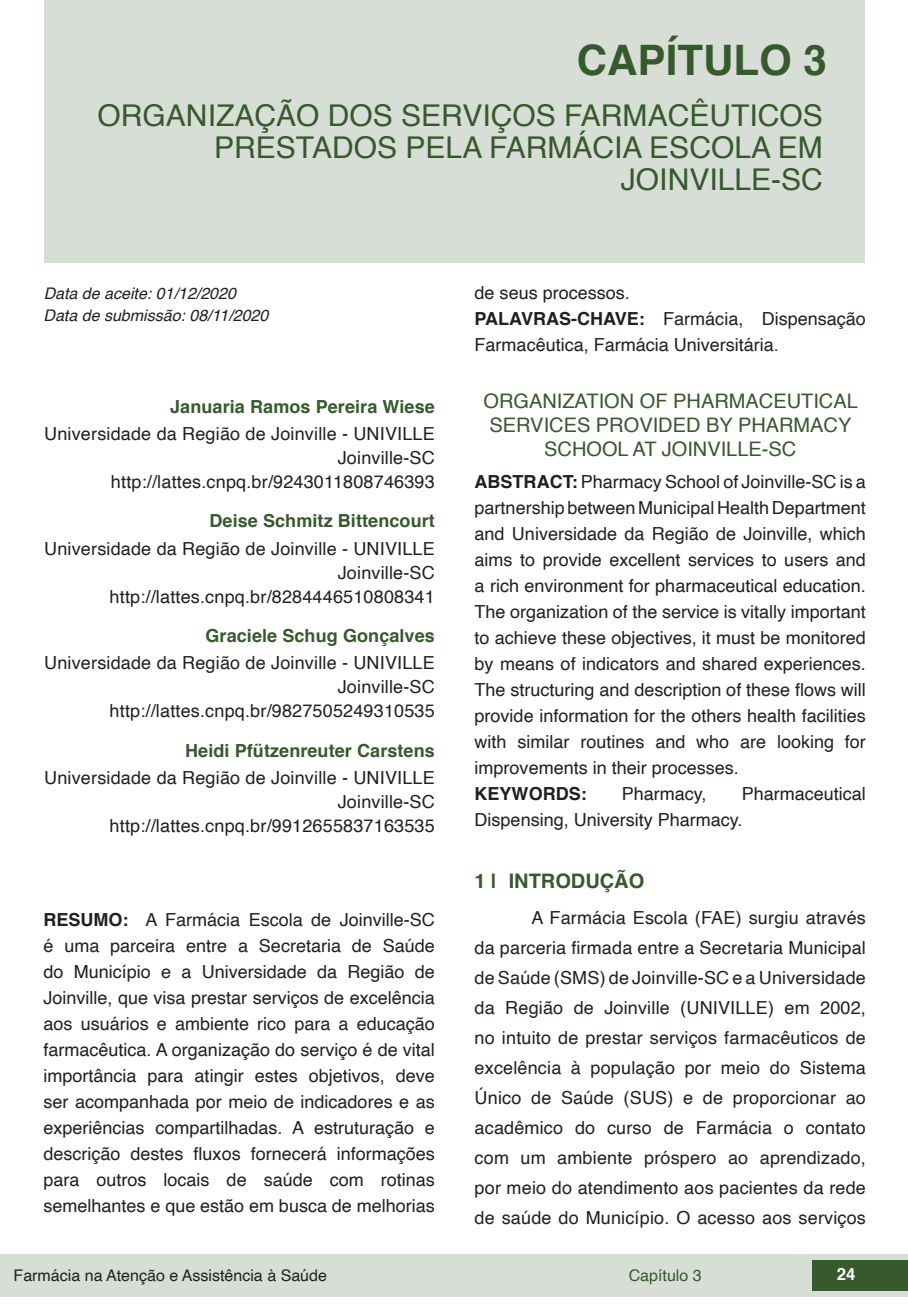
<style>
.page{position:relative;width:908px;height:1304px;background:#fff}
.page>*{position:absolute;margin:0;border:0;box-sizing:border-box;transform-origin:0 0}
.capítulos{font:700 42px "Helvetica";color:#36592e}
.nome_artigos{font:30px/32px "Helvetica";color:#36592e;text-align:right}
.título_Inglês{font:20px/24px "Helvetica";color:#36592e;text-align:center}
.t1{font:700 20px "Helvetica";color:#36592e}
.Resumos_e_PC_TXT{font:18px/26px "Helvetica";color:#231f20;text-align:justify}
.txt{font:18px/30px "Helvetica";letter-spacing:.01em;color:#231f20;text-align:justify}
.info_autores{font:18px "Helvetica";letter-spacing:.01em;color:#231f20}
.nome_autores{font:700 18px "Helvetica";letter-spacing:.005em;color:#36592e}
.Resumos_e_PC_TXT-2{font:700 18px "Helvetica";color:#231f20}
.t2{font:700 16.8px "Helvetica";color:#fff}
.data{font:italic 16px "Helvetica";color:#231f20}
.t3{font:16px "Helvetica";color:#231f20}
.t4{font:16px "Helvetica";color:#36592e}
.s1{font-weight:700}
</style>
<div class="page">
<div style="left:0;top:1254px;width:906px;height:43px;background:#d7ded5"></div>
<div style="left:812px;top:1261px;width:95px;height:30px;background:#36592e"></div>
<div style="left:44px;top:0;width:819px;height:263px;background:#d7ded5"></div>
<p class="capítulos" style="left:576px;top:26px;width:251px">CAPÍTULO 3</p>
<p class="nome_artigos" style="left:97px;top:101px;width:726px">ORGANIZAÇÃO DOS SERVIÇOS FARMACÊUTICOS<br>PRESTADOS PELA FARMÁCIA ESCOLA EM<br>JOINVILLE-SC</p>
<p class="data" style="left:44px;top:280px;width:194px">Data de aceite: 01/12/2020</p>
<p class="data" style="left:43px;top:303px;width:226px">Data de submissão: 08/11/2020</p>
<p class="nome_autores" style="left:170px;top:392px;width:266px">Januaria Ramos Pereira Wiese</p>
<p class="info_autores" style="left:44px;top:420px;width:392px">Universidade da Região de Joinville - UNIVILLE</p>
<p class="info_autores" style="left:337px;top:444px;width:98px">Joinville-SC</p>
<p class="info_autores" style="left:111px;top:468px;width:325px">http://lattes.cnpq.br/9243011808746393</p>
<p class="nome_autores" style="left:209px;top:507px;width:227px">Deise Schmitz Bittencourt</p>
<p class="info_autores" style="left:44px;top:535px;width:392px">Universidade da Região de Joinville - UNIVILLE</p>
<p class="info_autores" style="left:337px;top:559px;width:98px">Joinville-SC</p>
<p class="info_autores" style="left:110px;top:583px;width:326px">http://lattes.cnpq.br/8284446510808341</p>
<p class="nome_autores" style="left:205px;top:621px;width:231px">Graciele Schug Gonçalves</p>
<p class="info_autores" style="left:44px;top:649px;width:392px">Universidade da Região de Joinville - UNIVILLE</p>
<p class="info_autores" style="left:337px;top:673px;width:98px">Joinville-SC</p>
<p class="info_autores" style="left:110px;top:697px;width:326px">http://lattes.cnpq.br/9827505249310535</p>
<p class="nome_autores" style="left:185px;top:736px;width:251px">Heidi Pfützenreuter Carstens</p>
<p class="info_autores" style="left:44px;top:764px;width:392px">Universidade da Região de Joinville - UNIVILLE</p>
<p class="info_autores" style="left:337px;top:788px;width:98px">Joinville-SC</p>
<p class="info_autores" style="left:110px;top:812px;width:326px">http://lattes.cnpq.br/9912655837163535</p>
<p class="Resumos_e_PC_TXT" style="left:43px;top:907px;width:392px"><span class="s1">RESUMO:</span> A Farmácia Escola de Joinville-SC é uma parceira entre a Secretaria de Saúde do Município e a Universidade da Região de Joinville, que visa prestar serviços de excelência aos usuários e ambiente rico para a educação farmacêutica. A organização do serviço é de vital importância para atingir estes objetivos, deve ser acompanhada por meio de indicadores e as experiências compartilhadas. A estruturação e descrição destes fluxos fornecerá informações para outros locais de saúde com rotinas semelhantes e que estão em busca de melhorias</p>
<p class="Resumos_e_PC_TXT" style="left:474px;top:280px;width:157px">de seus processos.</p>
<p class="Resumos_e_PC_TXT" style="left:474px;top:306px;width:392px"><span class="s1">PALAVRAS-CHAVE:</span> Farmácia, Dispensação<br>Farmacêutica, Farmácia Universitária.</p>
<p class="título_Inglês" style="left:483px;top:390px;width:376px">ORGANIZATION OF PHARMACEUTICAL<br>SERVICES PROVIDED BY PHARMACY<br>SCHOOL AT JOINVILLE-SC</p>
<p class="Resumos_e_PC_TXT" style="left:474px;top:469px;width:392px"><span class="s1">ABSTRACT:</span> Pharmacy School of Joinville-SC is a partnership between Municipal Health Department and Universidade da Região de Joinville, which aims to provide excellent services to users and a rich environment for pharmaceutical education.<br>The organization of the service is vitally important to achieve these objectives, it must be monitored by means of indicators and shared experiences.<br>The structuring and description of these flows will provide information for the others health facilities with similar routines and who are looking for improvements in their processes.</p>
<p class="Resumos_e_PC_TXT-2" style="left:474px;top:779px;width:113px">KEYWORDS:</p>
<p class="Resumos_e_PC_TXT" style="left:621px;top:781px;width:86px">Pharmacy,</p>
<p class="Resumos_e_PC_TXT" style="left:474px;top:781px;width:392px;text-indent:267px">Pharmaceutical<br>Dispensing, University Pharmacy.</p>
<p class="t1" style="left:474px;top:865px;width:171px">1 | INTRODUÇÃO</p>
<p class="txt" style="left:474px;top:903px;width:392px;text-indent:57px">A Farmácia Escola (FAE) surgiu através da parceria firmada entre a Secretaria Municipal de Saúde (SMS) de Joinville-SC e a Universidade da Região de Joinville (UNIVILLE) em 2002, no intuito de prestar serviços farmacêuticos de excelência à população por meio do Sistema Único de Saúde (SUS) e de proporcionar ao acadêmico do curso de Farmácia o contato com um ambiente próspero ao aprendizado, por meio do atendimento aos pacientes da rede de saúde do Município. O acesso aos serviços</p>
<p class="t3" style="left:14px;top:1263px;width:315px">Farmácia na Atenção e Assistência à Saúde</p>
<p class="t4" style="left:628px;top:1263px;width:74px">Capítulo 3</p>
<p class="t2" style="left:836px;top:1261px;width:20px">24</p>
</div>
